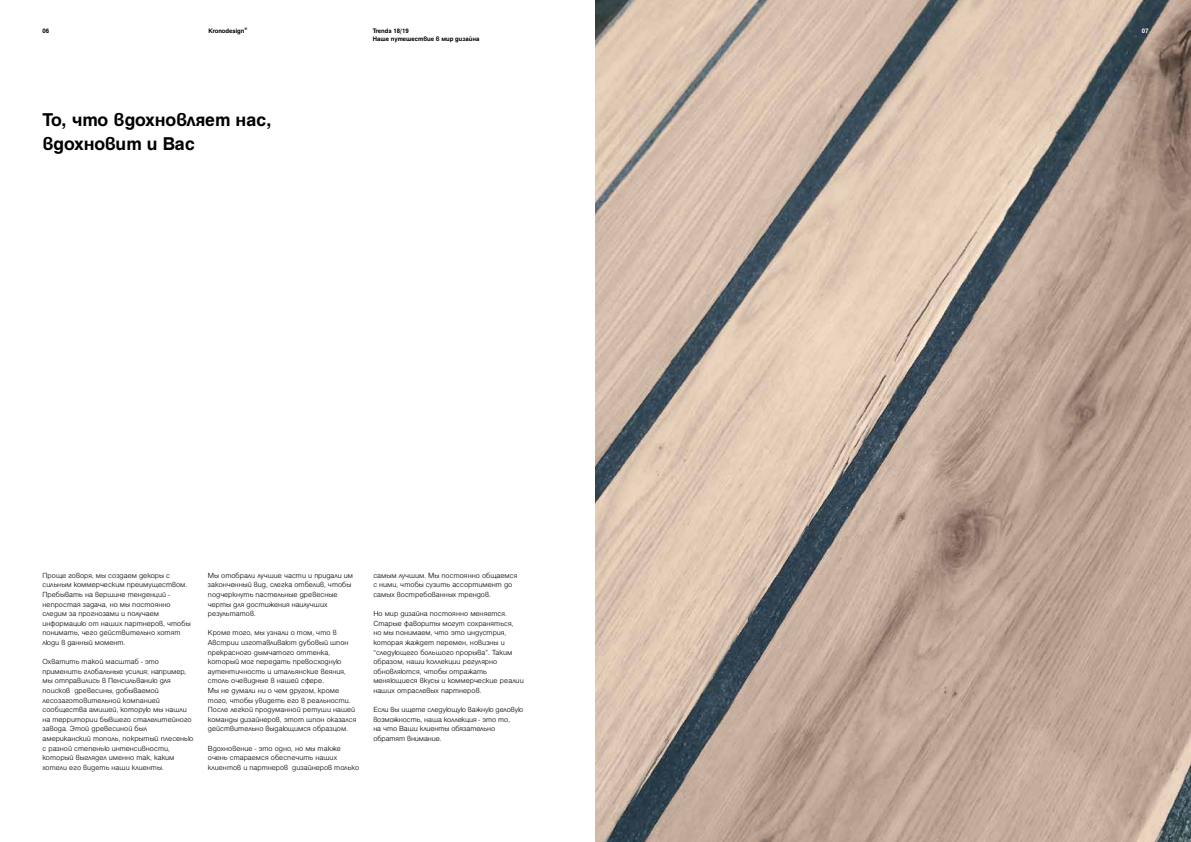
<style>
.page{position:relative;width:1191px;height:842px;background:#fff}
.page>*{position:absolute;margin:0;border:0;box-sizing:border-box;transform-origin:0 0}
.t1{font:700 20px/24px "Helen Pro";color:#000}
.t2{font:300 8px/9.6px "Helen Pro";letter-spacing:.01em;color:#000}
.t3{font:700 7px/8.4px "Helen Pro";color:#000}
.t4{font:700 7px "Helen Pro";color:#fff}
</style>
<div class="page">
<img style="left:595px;top:0;width:596px;height:842px">
<p class="t3" style="left:43px;top:26px;width:8px">06</p>
<p class="t3" style="left:208px;top:26px;width:40px">Kronodesign<sup>®</sup></p>
<p class="t3" style="left:373px;top:26px;width:108px">Trends 18/19<br>Наше путешествие в мир дизайна</p>
<h1 class="t1" style="left:43px;top:107px;width:230px">То, что вдохновляет нас, вдохновит и Вас</h1>
<p class="t2" style="left:43px;top:570px;width:149px">Проще говоря, мы создаем декоры с сильным коммерческим преимуществом.<br>Пребывать на вершине тенденций - непростая задача, но мы постоянно следим за прогнозами и получаем информацию от наших партнеров, чтобы понимать, чего действительно хотят люди в данный момент.</p>
<p class="t2" style="left:43px;top:657px;width:152px">Охватить такой масштаб - это применить глобальные усилия; например, мы отправились в Пенсильванию для поисков древесины, добываемой лесозаготовительной компанией сообщества амишей, которую мы нашли на территории бывшего сталелитейного завода. Этой древесиной был американский тополь, покрытый плесенью с разной степенью интенсивности, который выглядел именно так, каким хотели его видеть наши клиенты.</p>
<p class="t2" style="left:208px;top:570px;width:147px">Мы отобрали лучшие части и придали им законченный вид, слегка отбелив, чтобы подчеркнуть пастельные древесные черты для достижения наилучших результатов.</p>
<p class="t2" style="left:208px;top:628px;width:150px">Кроме того, мы узнали о том, что в Австрии изготавливают дубовый шпон прекрасного дымчатого оттенка, который мог передать превосходную аутентичность и итальянские веяния, столь очевидные в нашей сфере.<br>Мы не думали ни о чем другом, кроме того, чтобы увидеть его в реальности.<br>После легкой продуманной ретуши нашей команды дизайнеров, этот шпон оказался действительно выдающимся образцом.</p>
<p class="t2" style="left:208px;top:743px;width:153px">Вдохновение - это одно, но мы также очень стараемся обеспечить наших клиентов и партнеров дизайнеров только</p>
<p class="t2" style="left:373px;top:570px;width:145px">самым лучшим. Мы постоянно общаемся с ними, чтобы сузить ассортимент до самых востребованных трендов.</p>
<p class="t2" style="left:373px;top:609px;width:152px">Но мир дизайна постоянно меняется.<br>Старые фавориты могут сохраняться,<br>но мы понимаем, что это индустрия, которая жаждет перемен, новизны и “следующего большого прорыва”. Таким образом, наши коллекции регулярно обновляются, чтобы отражать меняющиеся вкусы и коммерческие реалии наших отраслевых партнеров.</p>
<p class="t2" style="left:373px;top:705px;width:151px">Если вы ищете следующую важную деловую возможность, наша коллекция - это то,<br>на что Ваши клиенты обязательно обратят внимание.</p>
<p class="t4" style="left:1141px;top:27px;width:8px">07</p>
</div>
